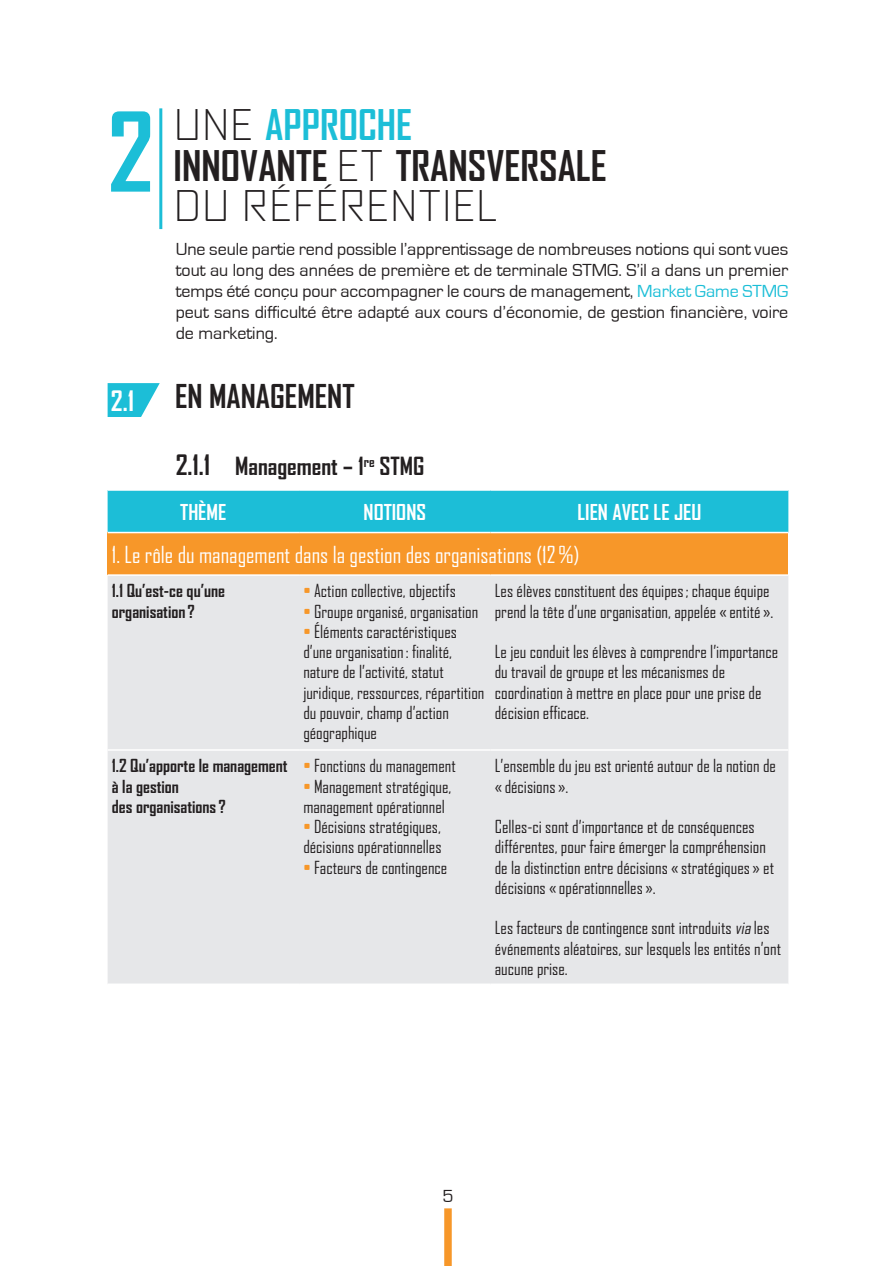
<style>
.page{position:relative;width:896px;height:1266px;background:#fff}
.page>*{position:absolute;margin:0;border:0;box-sizing:border-box;transform-origin:0 0}
.t1{font:700 105px "Agency FB";color:#1cbed7}
.t2{font:700 40.5px/40.5px "Agency FB";color:#231f20}
.t3{font:700 31.5px "Agency FB";color:#231f20}
.t4{font:700 27px "Agency FB";color:#fff}
.t5{font:700 24px "Agency FB";color:#231f20}
.t6{font:22.5px "Agency FB";color:#fff}
.t7{font:700 21px "Agency FB";color:#fff}
.t8{font:18px/21px "Eurostile";color:#231f20;text-align:justify}
.t9{font:17.25px/20.2px "Agency FB";color:#231f20}
.t10{font:700 17.25px/20.2px "Agency FB";color:#231f20}
.s1{font-weight:300;font-stretch:expanded}
.s2{color:#1cbed7}
.s3{font-size:27px}
.s4{color:#f79729}
.s5{font-style:italic}
</style>
<div class="page">
<div style="left:444px;top:1208px;width:7px;height:57px;background:#f79729"></div>
<svg style="left:108px;top:383px;width:52px;height:34px"></svg>
<div style="left:108px;top:490px;width:680px;height:42px;background:#1cbed7"></div>
<div style="left:108px;top:532px;width:680px;height:43px;background:#f79729"></div>
<div style="left:108px;top:576px;width:680px;height:407px;background:#e6e7e9"></div>
<hr style="left:108px;top:749px;width:191px;height:1px;background:#fff">
<hr style="left:299px;top:749px;width:191px;height:1px;background:#fff">
<hr style="left:490px;top:749px;width:298px;height:1px;background:#fff">
<hr style="left:108px;top:532px;width:191px;height:1px;background:#fff">
<hr style="left:299px;top:532px;width:191px;height:1px;background:#fff">
<hr style="left:490px;top:532px;width:298px;height:1px;background:#fff">
<hr style="left:108px;top:574px;width:191px;height:2px;background:#fff">
<hr style="left:299px;top:574px;width:191px;height:2px;background:#fff">
<hr style="left:490px;top:574px;width:298px;height:2px;background:#fff">
<hr style="left:159px;top:108px;width:3px;height:121px;background:#1cbed7">
<h1 class="t1" style="left:108px;top:94px;width:48px">2</h1>
<h2 class="t2" style="left:174px;top:105px;width:434px"><span class="s1">UNE</span> <span class="s2">APPROCHE<br></span>INNOVANTE <span class="s1">ET</span> TRANSVERSALE<br><span class="s1">DU RÉFÉRENTIEL</span></h2>
<p class="t8" style="left:176px;top:239px;width:614px">Une seule partie rend possible l’apprentissage de nombreuses notions qui sont vues tout au long des années de première et de terminale STMG. S’il a dans un premier temps été conçu pour accompagner le cours de management, <span class="s2">Market Game STMG </span>peut sans difficulté être adapté aux cours d’économie, de gestion financière, voire de marketing.</p>
<h3 class="t4" style="left:111px;top:385px;width:25px">2.1</h3>
<h3 class="t3" style="left:175px;top:379px;width:181px">EN MANAGEMENT</h3>
<h3 class="t5" style="left:176px;top:452px;width:250px"><span class="s3">2.1.1</span> Management – 1<sup>re</sup> STMG</h3>
<p class="t7" style="left:180px;top:500px;width:48px">THÈME</p>
<p class="t7" style="left:363px;top:500px;width:64px">NOTIONS</p>
<p class="t7" style="left:577px;top:500px;width:125px">LIEN AVEC LE JEU</p>
<h3 class="t6" style="left:112px;top:542px;width:469px">1. Le rôle du management dans la gestion des organisations (12%)</h3>
<p class="t10" style="left:112px;top:581px;width:115px">1.1 Qu’est-ce qu’une organisation ?</p>
<p class="t9" style="left:303px;top:581px;width:154px"><span class="s4">•</span> Action collective, objectifs</p>
<p class="t9" style="left:494px;top:581px;width:280px">Les élèves constituent des équipes; chaque équipe prend la tête d’une organisation, appelée « entité ».</p>
<p class="t9" style="left:494px;top:641px;width:285px">Le jeu conduit les élèves à comprendre l’importance du travail de groupe et les mécanismes de coordination à mettre en place pour une prise de décision efficace.</p>
<p class="t9" style="left:303px;top:601px;width:176px"><span class="s4">•</span> Groupe organisé, organisation</p>
<p class="t9" style="left:303px;top:621px;width:182px"><span class="s4">•</span> Éléments caractéristiques d’une organisation: finalité, nature de l’activité, statut juridique, ressources, répartition du pouvoir, champ d’action géographique</p>
<p class="t10" style="left:112px;top:755px;width:177px">1.2 Qu’apporte le management à la gestion<br>des organisations ?</p>
<p class="t9" style="left:303px;top:756px;width:154px"><span class="s4">•</span> Fonctions du management</p>
<p class="t9" style="left:303px;top:776px;width:149px"><span class="s4">•</span> Management stratégique, management opérationnel</p>
<p class="t9" style="left:303px;top:816px;width:140px"><span class="s4">•</span> Décisions stratégiques, décisions opérationnelles</p>
<p class="t9" style="left:303px;top:857px;width:145px"><span class="s4">•</span> Facteurs de contingence</p>
<p class="t9" style="left:494px;top:756px;width:283px">L’ensemble du jeu est orienté autour de la notion de « décisions ».</p>
<p class="t9" style="left:494px;top:816px;width:281px">Celles-ci sont d’importance et de conséquences différentes, pour faire émerger la compréhension de la distinction entre décisions « stratégiques » et décisions « opérationnelles ».</p>
<p class="t9" style="left:494px;top:918px;width:288px">Les facteurs de contingence sont introduits <span class="s5">via</span> les événements aléatoires, sur lesquels les entités n’ont aucune prise.</p>
<p class="t8" style="left:442px;top:1185px;width:13px">5</p>
</div>
